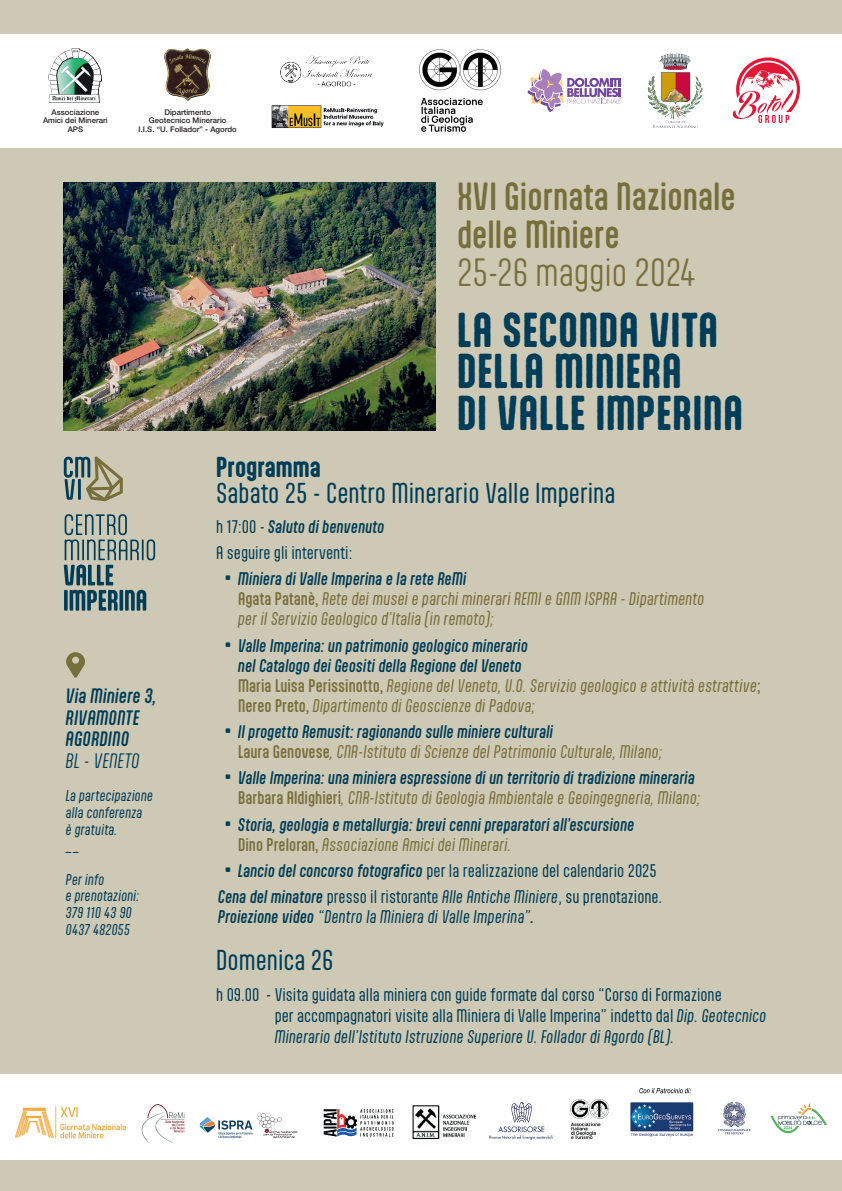
<style>
.page{position:relative;width:842px;height:1191px;background:#cec9b4}
.page>*{position:absolute;margin:0;border:0;box-sizing:border-box;transform-origin:0 0}
.t1{font:41.6px "Aptly Rough";letter-spacing:.02em;color:#003d58}
.t2{font:500 33.4px/37.9px "Aptly";color:#776f3b}
.t3{font:300 33.4px "Aptly";color:#776f3b}
.t4{font:24.4px "Aptly";color:#003d58}
.t5{font:700 24.4px "Aptly";color:#003d58}
.t6{font:italic 500 17.7px "Aptly";letter-spacing:.01em;color:#003d58}
.t7{font:italic 300 17.7px "Aptly";color:#003d58}
.t8{font:italic 15.6px/20px "Aptly";color:#776f3b}
.t9{font:15.6px/21.1px "Aptly";color:#003d58}
.t10{font:italic 500 15.6px/20px "Aptly";color:#003d58}
.t11{font:italic 15.6px/20px "Aptly";color:#003d58}
.t12{font:italic 13.3px/16.6px "Aptly";color:#003d58}
.t13{font:500 7.8px "Helvetica Neue LT Std";color:#231f20}
.s1{font-weight:400;font-style:normal}
.s2{font-weight:900;font-style:normal;font-size:18px;color:#003d58}
.s3{font-weight:500;color:#003d58}
.s4{font-weight:500;font-style:normal}
.s5{font-weight:900;font-style:normal;font-size:18px}
.s6{font-style:normal;color:#776f3b}
.s7{font-weight:400;color:#776f3b}
.s8{font-weight:900;font-size:18px}
.s9{font-weight:500;font-style:italic}
.s10{font-weight:500}
.s11{font-style:normal}
.s12{font-style:italic}
</style>
<div class="page">
<div style="left:0;top:1074px;width:842px;height:85px;background:#fff"></div>
<div style="left:0;top:34px;width:842px;height:114px;background:#fff"></div>
<svg style="left:64px;top:514px;width:91px;height:96px"></svg>
<svg style="left:64px;top:456px;width:59px;height:45px"></svg>
<svg style="left:66px;top:652px;width:19px;height:26px"></svg>
<img style="left:64px;top:182px;width:371px;height:248px">
<img style="left:15px;top:1088px;width:812px;height:54px">
<img style="left:271px;top:104px;width:113px;height:25px">
<img style="left:49px;top:49px;width:53px;height:53px">
<img style="left:165px;top:49px;width:46px;height:52px">
<svg style="left:733px;top:57px;width:67px;height:66px"></svg>
<img style="left:281px;top:55px;width:91px;height:31px">
<img style="left:419px;top:49px;width:82px;height:82px">
<img style="left:648px;top:53px;width:55px;height:74px">
<svg style="left:527px;top:69px;width:94px;height:43px"></svg>
<p class="t13" style="left:52px;top:107px;width:49px">Associazione</p>
<p class="t13" style="left:43px;top:116px;width:66px">Amici dei Minerari</p>
<p class="t13" style="left:68px;top:124px;width:17px">APS</p>
<p class="t13" style="left:164px;top:107px;width:48px">Dipartimento</p>
<p class="t13" style="left:149px;top:116px;width:79px">Geotecnico Minerario</p>
<p class="t13" style="left:139px;top:124px;width:100px">I.I.S. “U. Follador” - Agordo</p>
<p class="t2" style="left:457px;top:176px;width:280px">XVI Giornata Nazionale delle Miniere</p>
<p class="t3" style="left:457px;top:251px;width:240px">25-26 MAGGIO 2024</p>
<p class="t1" style="left:457px;top:304px;width:262px">LA SECONDA VITA</p>
<p class="t1" style="left:457px;top:345px;width:226px">DELLA MINIERA</p>
<p class="t1" style="left:457px;top:387px;width:287px">DI VALLE IMPERINA</p>
<p class="t6" style="left:66px;top:684px;width:93px">Via Miniere 3,</p>
<p class="t6" style="left:66px;top:706px;width:75px">RIVAMONTE</p>
<p class="t6" style="left:66px;top:728px;width:65px">AGORDINO</p>
<p class="t7" style="left:66px;top:750px;width:75px">BL - VENETO</p>
<p class="t12" style="left:66px;top:787px;width:89px">La partecipazione alla conferenza<br>è gratuita.</p>
<p class="t12" style="left:66px;top:837px;width:16px">__</p>
<p class="t12" style="left:66px;top:870px;width:75px">Per info<br>e prenotazioni:</p>
<p class="t12" style="left:66px;top:904px;width:68px">379 110 43 90</p>
<p class="t12" style="left:66px;top:920px;width:66px">0437 482055</p>
<p class="t5" style="left:216px;top:451px;width:106px">Programma</p>
<p class="t4" style="left:216px;top:478px;width:401px">Sabato 25 - Centro Minerario Valle Imperina</p>
<p class="t10" style="left:216px;top:516px;width:170px"><span class="s1">h 17:00 -</span> Saluto di benvenuto</p>
<p class="t9" style="left:216px;top:542px;width:138px">A seguire gli interventi:</p>
<p class="t8" style="left:238px;top:568px;width:468px;text-indent:-13px"><span class="s2">•</span> <span class="s3">Miniera di Valle Imperina e la rete ReMi<br></span><span class="s4">Agata Patanè,</span> Rete dei musei e parchi minerari REMI e GNM ISPRA - Dipartimento per il Servizio Geologico d’Italia (in remoto);</p>
<p class="t8" style="left:238px;top:635px;width:524px;text-indent:-13px"><span class="s2">•</span> <span class="s3">Valle Imperina: un patrimonio geologico minerario<br>nel Catalogo dei Geositi della Regione del Veneto<br></span><span class="s4">Maria Luisa Perissinotto,</span> Regione del Veneto, U.O. Servizio geologico e attività estrattive<span class="s4">; Nereo Preto,</span> Dipartimento di Geoscienze di Padova;</p>
<p class="t8" style="left:238px;top:721px;width:426px;text-indent:-13px"><span class="s2">•</span> <span class="s3">Il progetto Remusit: ragionando sulle miniere culturali<br></span><span class="s4">Laura Genovese</span>, CNR-Istituto di Scienze del Patrimonio Culturale, Milano;</p>
<p class="t10" style="left:238px;top:767px;width:464px;text-indent:-13px"><span class="s5">•</span> Valle Imperina: una miniera espressione di un territorio di tradizione mineraria<br><span class="s6">Barbara Aldighieri</span><span class="s7">, CNR-Istituto di Geologia Ambientale e Geoingegneria, Milano;</span></p>
<p class="t10" style="left:238px;top:814px;width:398px;text-indent:-13px"><span class="s5">•</span> Storia, geologia e metallurgia: brevi cenni preparatori all’escursione<br><span class="s6">Dino Preloran,</span> <span class="s7">Associazione Amici dei Minerari.</span></p>
<p class="t9" style="left:226px;top:859px;width:432px"><span class="s8">•</span> <span class="s9">Lancio del concorso fotografico</span> per la realizzazione del calendario 2025</p>
<p class="t11" style="left:218px;top:886px;width:445px"><span class="s10">Cena del minatore</span> <span class="s11">presso il ristorante</span> Alle Antiche Miniere<span class="s11">, su prenotazione.<br></span><span class="s10">Proiezione video</span> “Dentro la Miniera di Valle Imperina”<span class="s10">.</span></p>
<p class="t4" style="left:216px;top:945px;width:119px">Domenica 26</p>
<p class="t9" style="left:275px;top:983px;width:493px;text-indent:-59px">h 09.00 - Visita guidata alla miniera con guide formate dal corso “Corso di Formazione<br>per accompagnatori visite alla Miniera di Valle Imperina” indetto dal <span class="s12">Dip. Geotecnico<br>Minerario dell’Istituto Istruzione Superiore U. Follador di Agordo (BL).</span></p>
</div>
